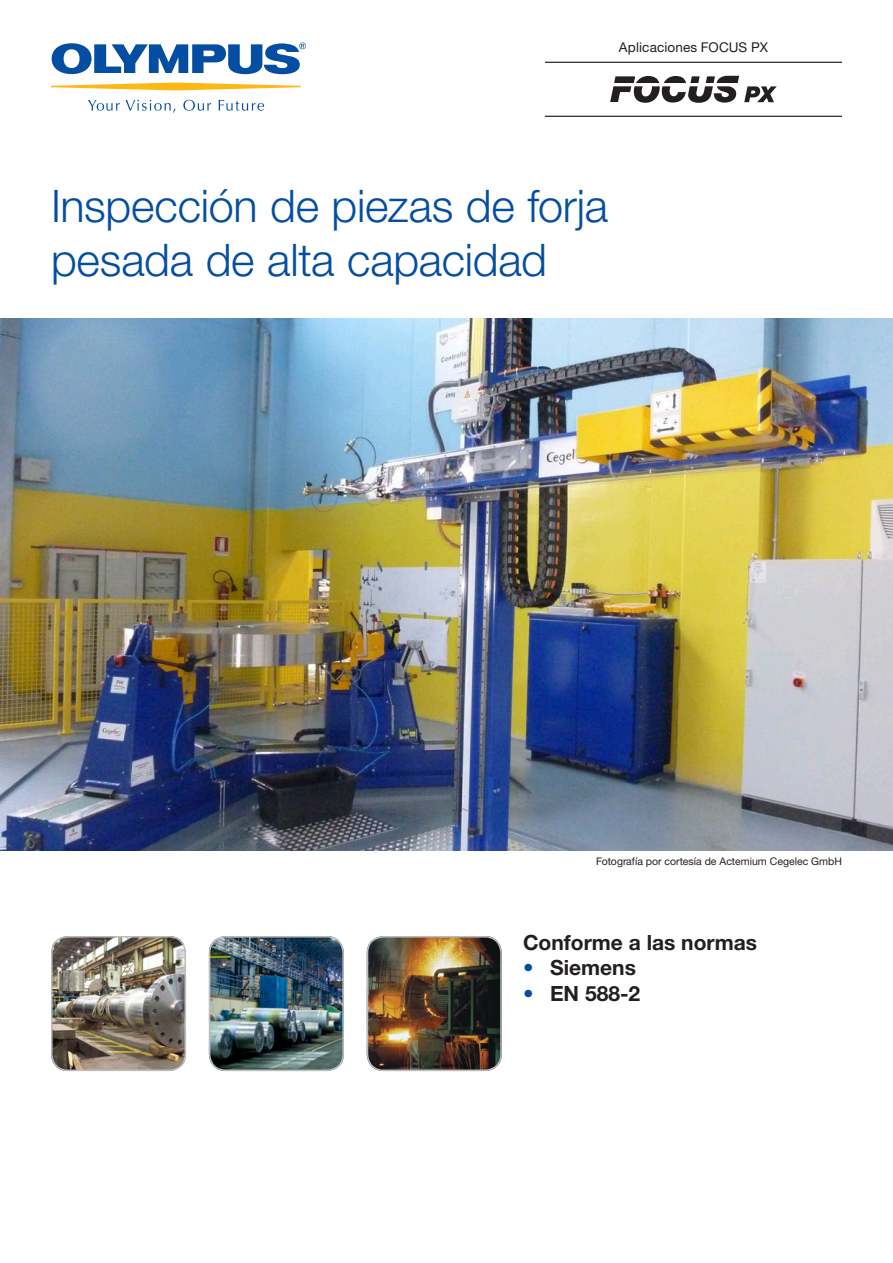
<style>
.page{position:relative;width:893px;height:1263px;background:#fff}
.page>*{position:absolute;margin:0;border:0;box-sizing:border-box;transform-origin:0 0}
.Cover_Title_1{font:300 45px/54px "Helvetica Neue LTW1 G";letter-spacing:-.005em;color:#034ea2}
.Cover_Bullet{font:700 21px "Helvetica Neue LTW1 G";color:#231f20}
.Title_00{font:13.5px "Helvetica Neue LTW1 G";letter-spacing:.01em;color:#231f20}
.t1{font:10.5px "Helvetica Neue LTW1 G";color:#231f20}
.s1{font-weight:400;color:#034ea2}
</style>
<div class="page">
<svg style="left:51px;top:83px;width:250px;height:7px"></svg>
<svg style="left:88px;top:100px;width:87px;height:13px"></svg>
<svg style="left:183px;top:100px;width:28px;height:11px"></svg>
<svg style="left:219px;top:100px;width:45px;height:11px"></svg>
<svg style="left:52px;top:43px;width:254px;height:31px"></svg>
<img style="left:367px;top:936px;width:135px;height:135px">
<div style="left:367px;top:936px;width:135px;height:135px;border:2px solid #bcbec0;border-radius:16px"></div>
<img style="left:209px;top:936px;width:135px;height:135px">
<div style="left:209px;top:936px;width:135px;height:135px;border:2px solid #bcbec0;border-radius:16px"></div>
<img style="left:51px;top:936px;width:135px;height:135px">
<div style="left:51px;top:936px;width:135px;height:135px;border:2px solid #bcbec0;border-radius:16px"></div>
<img style="left:0;top:319px;width:893px;height:531px">
<hr style="left:545px;top:62px;width:297px;height:1px;background:#231f20">
<hr style="left:545px;top:116px;width:297px;height:1px;background:#231f20">
<svg style="left:610px;top:76px;width:167px;height:27px"></svg>
<p class="Title_00" style="left:619px;top:39px;width:151px">Aplicaciones FOCUS PX</p>
<p class="Cover_Title_1" style="left:51px;top:179px;width:559px">Inspección de piezas de forja pesada de alta capacidad</p>
<p class="t1" style="left:596px;top:854px;width:247px">Fotografía por cortesía de Actemium Cegelec GmbH</p>
<p class="Cover_Bullet" style="left:523px;top:930px;width:236px">Conforme a las normas</p>
<p class="Cover_Bullet" style="left:523px;top:955px;width:114px"><span class="s1">•</span> Siemens</p>
<p class="Cover_Bullet" style="left:523px;top:980px;width:119px"><span class="s1">•</span> EN 588-2</p>
</div>
